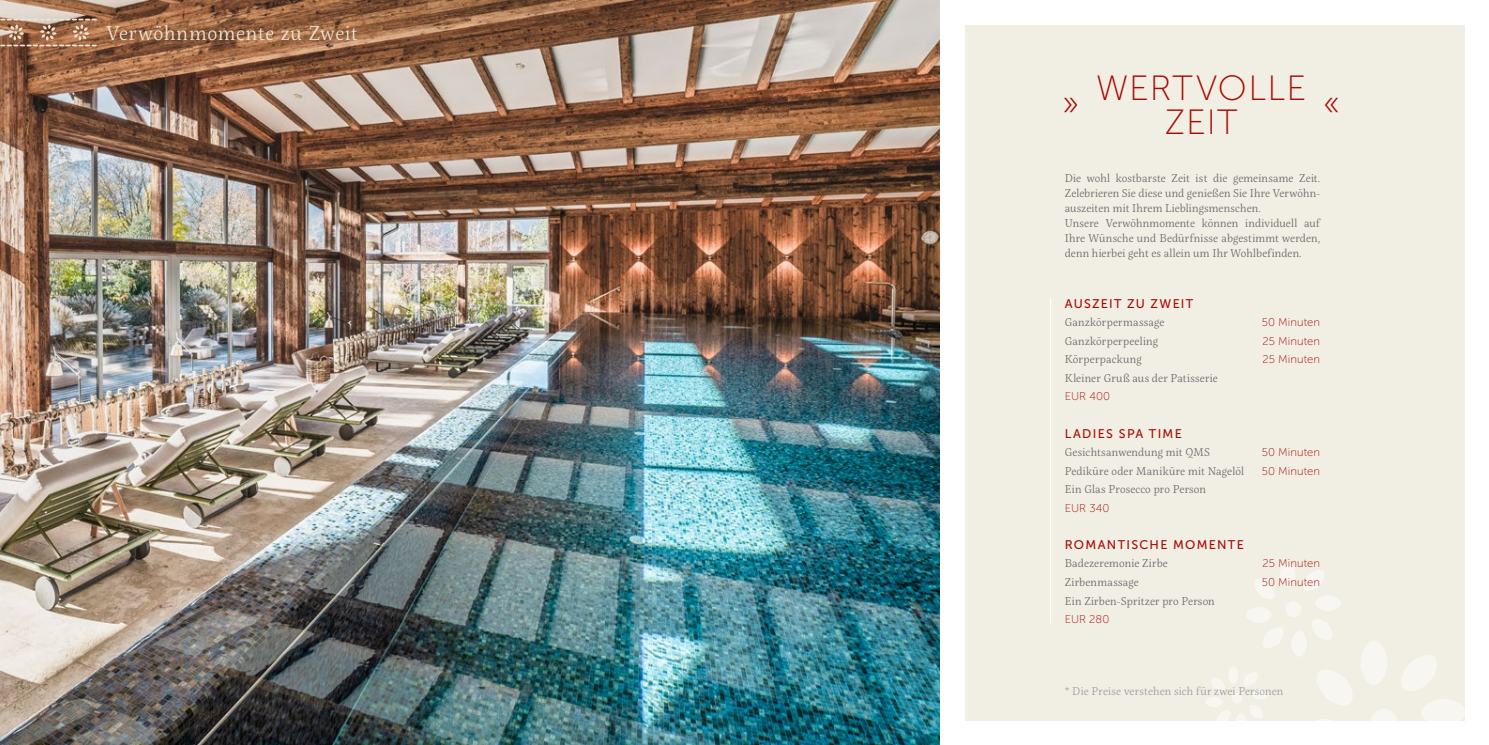
<style>
.page{position:relative;width:1489px;height:745px;background:#fff}
.page>*{position:absolute;margin:0;border:0;box-sizing:border-box;transform-origin:0 0}
.t1{font:35px/34.4px "Museo Sans 100";letter-spacing:.03em;color:#a80b03;text-align:center}
.t2{font:300 20px "Servus Slab";letter-spacing:.035em;color:#eae5d5}
.t3{font:12.5px "Museo Sans 500";letter-spacing:.1em;color:#a80b03}
.t4{font:300 11.25px/15px "Servus Slab";letter-spacing:.02em;color:#6a6a69}
.t5{font:11.25px "Museo Sans 100";letter-spacing:.005em;color:#a80b03}
.t6{font:300 11.25px "Servus Slab";letter-spacing:.02em;color:#9c9d9d}
</style>
<div class="page">
<img style="left:0;top:0;width:939px;height:744px">
<div style="left:964px;top:25px;width:500px;height:694px;background:#f1eee4"></div>
<svg style="left:1205px;top:561px;width:260px;height:160px"></svg>
<hr style="left:1049px;top:298px;width:2px;height:325px;background:#fff">
<svg style="left:0;top:18px;width:97px;height:29px;background:#aa8063"></svg>
<h2 class="t2" style="left:106px;top:20px;width:253px">Verwöhnmomente zu Zweit</h2>
<h1 class="t1" style="left:1095px;top:71px;width:212px">WERTVOLLE<br>ZEIT</h1>
<h1 class="t1" style="left:1061px;top:88px;width:20px">»</h1>
<h1 class="t1" style="left:1322px;top:88px;width:20px">«</h1>
<p class="t4" style="left:1064px;top:170px;width:257px">Die wohl kostbarste Zeit ist die gemeinsame Zeit.<br>Zelebrieren Sie diese und genießen Sie Ihre Verwöhn&shy;auszeiten mit Ihrem Lieblingsmenschen.<br>Unsere Verwöhnmomente können individuell auf Ihre Wünsche und Bedürfnisse abgestimmt werden, denn hierbei geht es allein um Ihr Wohlbefinden.</p>
<p class="t3" style="left:1064px;top:296px;width:130px">AUSZEIT ZU ZWEIT</p>
<p class="t4" style="left:1064px;top:314px;width:101px">Ganzkörpermassage</p>
<p class="t5" style="left:1261px;top:316px;width:60px">50 Minuten</p>
<p class="t4" style="left:1064px;top:333px;width:95px">Ganzkörperpeeling</p>
<p class="t5" style="left:1262px;top:334px;width:59px">25 Minuten</p>
<p class="t4" style="left:1064px;top:351px;width:78px">Körperpackung</p>
<p class="t5" style="left:1262px;top:353px;width:59px">25 Minuten</p>
<p class="t4" style="left:1064px;top:370px;width:155px">Kleiner Gruß aus der Patisserie</p>
<p class="t5" style="left:1064px;top:390px;width:47px">EUR 400</p>
<p class="t3" style="left:1064px;top:426px;width:119px">LADIES SPA TIME</p>
<p class="t4" style="left:1064px;top:444px;width:147px">Gesichtsanwendung mit QMS</p>
<p class="t5" style="left:1261px;top:446px;width:60px">50 Minuten</p>
<p class="t4" style="left:1064px;top:463px;width:181px">Pediküre oder Maniküre mit Nagelöl</p>
<p class="t5" style="left:1261px;top:464px;width:60px">50 Minuten</p>
<p class="t4" style="left:1064px;top:481px;width:143px">Ein Glas Prosecco pro Person</p>
<p class="t5" style="left:1064px;top:501px;width:46px">EUR 340</p>
<p class="t3" style="left:1064px;top:537px;width:181px">ROMANTISCHE MOMENTE</p>
<p class="t4" style="left:1064px;top:555px;width:105px">Badezeremonie Zirbe</p>
<p class="t5" style="left:1262px;top:557px;width:59px">25 Minuten</p>
<p class="t4" style="left:1064px;top:574px;width:75px">Zirbenmassage</p>
<p class="t5" style="left:1261px;top:575px;width:60px">50 Minuten</p>
<p class="t4" style="left:1064px;top:592px;width:151px">Ein Zirben-Spritzer pro Person</p>
<p class="t5" style="left:1064px;top:613px;width:46px">EUR 280</p>
<p class="t6" style="left:1064px;top:683px;width:220px">* Die Preise verstehen sich für zwei Personen</p>
</div>
